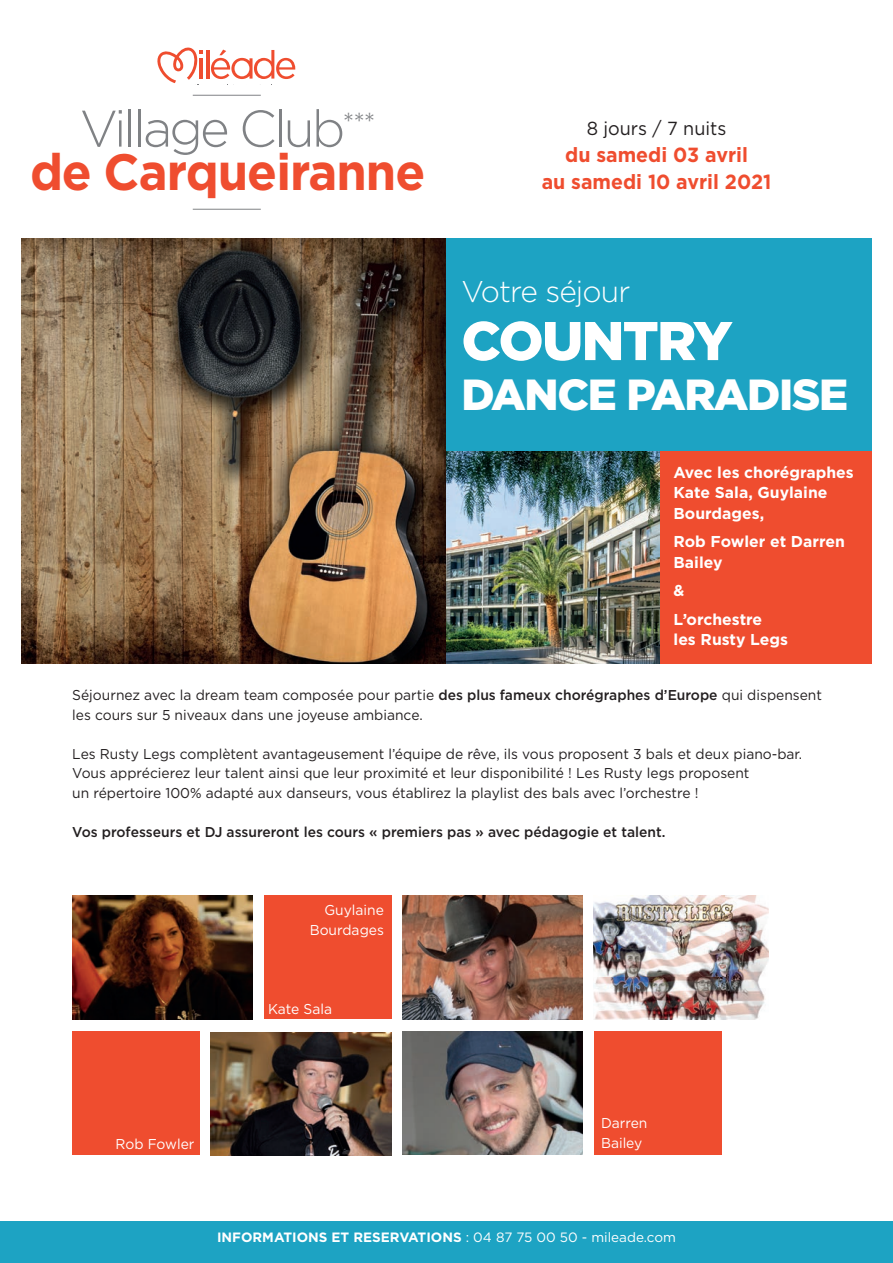
<style>
.page{position:relative;width:893px;height:1263px;background:#fff}
.page>*{position:absolute;margin:0;border:0;box-sizing:border-box;transform-origin:0 0}
.t1{font:900 54.45px "Gotham";letter-spacing:-.03em;color:#fff}
.t2{font:300 51.3px "Gotham";letter-spacing:-.06em;color:#808285}
.t3{font:700 51px "Gotham";letter-spacing:-.02em;color:#ef4d2f;scale:.96 1}
.t4{font:900 43.5px "Gotham";letter-spacing:-.03em;color:#fff}
.t5{font:300 30px "Gotham";letter-spacing:-.03em;color:#fff}
.t6{font:700 20.4px/27px "Gotham";color:#ef4d2f;text-align:center;scale:.95 1}
.t7{font:18.9px "Gotham";color:#231f20;scale:.95 1}
.t8{font:700 15.75px/20.2px "Gotham";color:#fff}
.t9{font:14.25px/19.5px "Gotham";color:#231f20}
.t10{font:500 14.25px "Gotham";color:#231f20}
.t11{font:14.25px/19.5px "Gotham";color:#fff;text-align:right}
.t12{font:700 13.5px "Gotham";color:#fff}
.s1{font-weight:500}
.s2{font-weight:400}
</style>
<div class="page">
<img style="left:21px;top:238px;width:425px;height:425px">
<div style="left:659px;top:451px;width:213px;height:212px;background:#ef4d2f"></div>
<img style="left:446px;top:451px;width:213px;height:212px">
<div style="left:446px;top:238px;width:426px;height:213px;background:#1da3c3"></div>
<hr style="left:206px;top:50px;width:3px;height:29px;background:#ef4d2f">
<svg style="left:211px;top:50px;width:84px;height:29px"></svg>
<svg style="left:157px;top:47px;width:46px;height:36px"></svg>
<hr style="left:193px;top:95px;width:68px;height:1px;background:#808285">
<hr style="left:193px;top:209px;width:68px;height:1px;background:#808285">
<img style="left:402px;top:896px;width:181px;height:123px">
<img style="left:72px;top:896px;width:181px;height:123px">
<div style="left:264px;top:896px;width:127px;height:123px;background:#ef4d2f"></div>
<div style="left:72px;top:1031px;width:128px;height:124px;background:#ef4d2f"></div>
<div style="left:594px;top:1031px;width:127px;height:124px;background:#ef4d2f"></div>
<img style="left:211px;top:1032px;width:180px;height:124px">
<img style="left:402px;top:1031px;width:181px;height:124px">
<img style="left:594px;top:896px;width:175px;height:123px">
<div style="left:0;top:1221px;width:893px;height:42px;background:#1da3c3"></div>
<h2 class="t2" style="left:80px;top:96px;width:298px">Village Club<sup>***</sup></h2>
<h3 class="t3" style="left:30px;top:138px;width:413px">de Carqueiranne</h3>
<h3 class="t7" style="left:587px;top:116px;width:149px">8 jours / 7 nuits</h3>
<h3 class="t6" style="left:542px;top:141px;width:243px">du samedi 03 avril<br>au samedi 10 avril 2021</h3>
<h3 class="t5" style="left:461px;top:272px;width:170px">Votre séjour</h3>
<h1 class="t1" style="left:461px;top:303px;width:273px">COUNTRY</h1>
<h3 class="t4" style="left:461px;top:364px;width:388px">DANCE PARADISE</h3>
<p class="t8" style="left:674px;top:462px;width:182px">Avec les chorégraphes<br>Kate Sala, Guylaine<br>Bourdages,</p>
<p class="t8" style="left:674px;top:532px;width:173px">Rob Fowler et Darren<br>Bailey</p>
<p class="t8" style="left:674px;top:576px;width:90px;line-height:28.8px">&amp;<br>L’orchestre</p>
<p class="t8" style="left:674px;top:630px;width:116px">les Rusty Legs</p>
<p class="t9" style="left:72px;top:685px;width:751px">Séjournez avec la dream team composée pour partie <span class="s1">des plus fameux chorégraphes d’Europe</span> qui dispensent les cours sur 5 niveaux dans une joyeuse ambiance.</p>
<p class="t9" style="left:72px;top:744px;width:732px">Les Rusty Legs complètent avantageusement l’équipe de rêve, ils vous proposent 3 bals et deux piano-bar.<br>Vous apprécierez leur talent ainsi que leur proximité et leur disponibilité ! Les Rusty legs proposent<br>un répertoire 100% adapté aux danseurs, vous établirez la playlist des bals avec l’orchestre !</p>
<p class="t10" style="left:72px;top:822px;width:595px">Vos professeurs et DJ assureront les cours « premiers pas » avec pédagogie et talent.</p>
<p class="t11" style="left:310px;top:900px;width:76px">Guylaine<br>Bourdages</p>
<p class="t11" style="left:268px;top:998px;width:65px">Kate Sala</p>
<p class="t11" style="left:116px;top:1134px;width:80px">Rob Fowler</p>
<p class="t11" style="left:601px;top:1113px;width:48px;text-align:left">Darren<br>Bailey</p>
<p class="t12" style="left:217px;top:1228px;width:460px">INFORMATIONS ET RESERVATIONS <span class="s2">: 04 87 75 00 50 - mileade.com</span></p>
</div>
